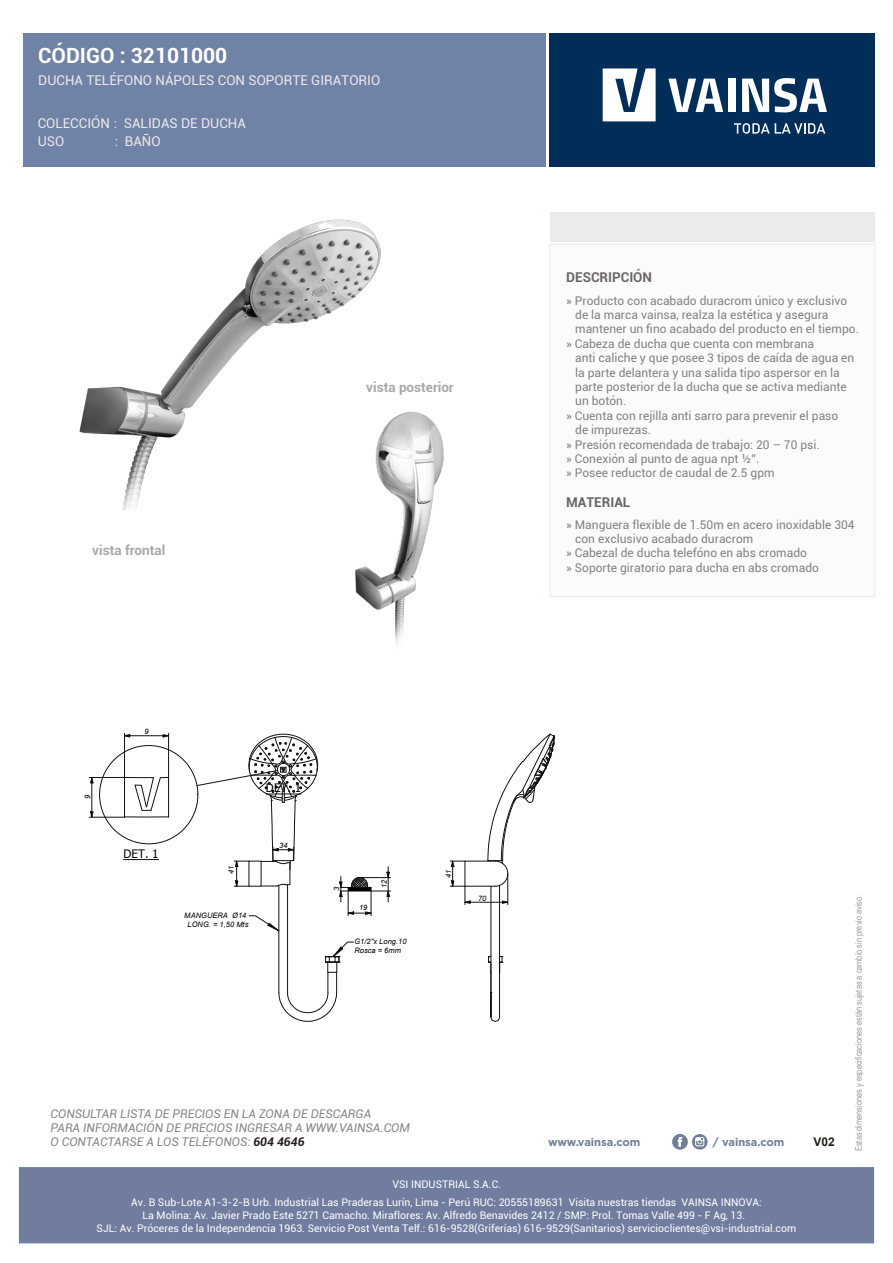
<style>
.page{position:relative;width:893px;height:1263px;background:#fff}
.page>*{position:absolute;margin:0;border:0;box-sizing:border-box;transform-origin:0 0}
.t1{font:700 21px "Roboto";color:#fff}
.t2{font:13.5px "Roboto";color:#eceaea}
.t3{font:700 13.5px "Roboto";color:#a8a9a9}
.t4{font:700 13.5px "Roboto";color:#6a6566}
.t5{font:12px "Roboto";color:#838383}
.t6{font:italic 12px/14.4px "Roboto";color:#858686}
.t7{font:700 12px "Arial";color:#24221d}
.t8{font:11.7px "Tahoma";letter-spacing:.005em;color:#010101}
.t9{font:700 11.1px "Gotham";color:#707e98}
.t10{font:10.5px/12.6px "Roboto";color:#fff;text-align:center}
.t11{font:9px "Arial Narrow";color:#999ea2}
.t12{font:italic 7.5px/8.6px "Arial";letter-spacing:.005em;color:#010101;text-align:center}
.s1{font-weight:700;color:#261e1f}
</style>
<div class="page">
<div style="left:23px;top:34px;width:522px;height:133px;background:#7082a6"></div>
<div style="left:550px;top:213px;width:325px;height:29px;background:#eceaea"></div>
<div style="left:550px;top:244px;width:325px;height:353px;background:#fcfafc;border:1px solid #eceaea"></div>
<div style="left:549px;top:34px;width:326px;height:133px;background:#002e59"></div>
<svg style="left:603px;top:68px;width:53px;height:53px"></svg>
<svg style="left:668px;top:79px;width:55px;height:33px"></svg>
<div style="left:728px;top:79px;width:7px;height:33px;background:#fff"></div>
<svg style="left:742px;top:78px;width:85px;height:34px"></svg>
<svg style="left:734px;top:123px;width:91px;height:11px"></svg>
<div style="left:327px;top:963px;width:10px;height:10px;border:1px solid #111212"></div>
<hr style="left:278px;top:885px;width:1px;height:107px;background:#111212">
<hr style="left:287px;top:885px;width:1px;height:107px;background:#111212">
<svg style="left:278px;top:972px;width:59px;height:50px"></svg>
<hr style="left:491px;top:886px;width:1px;height:106px;background:#111212">
<hr style="left:499px;top:885px;width:1px;height:107px;background:#111212">
<svg style="left:488px;top:956px;width:15px;height:66px"></svg>
<hr style="left:124px;top:859px;width:35px;height:1px;background:#111212">
<svg style="left:124px;top:777px;width:45px;height:41px"></svg>
<svg style="left:248px;top:915px;width:32px;height:20px"></svg>
<svg style="left:325px;top:941px;width:29px;height:22px"></svg>
<svg style="left:450px;top:733px;width:105px;height:171px"></svg>
<svg style="left:196px;top:733px;width:122px;height:156px"></svg>
<svg style="left:90px;top:778px;width:4px;height:39px"></svg>
<hr style="left:89px;top:777px;width:36px;height:1px;background:#111212">
<hr style="left:89px;top:817px;width:36px;height:1px;background:#111212">
<svg style="left:125px;top:734px;width:6px;height:4px"></svg>
<svg style="left:162px;top:734px;width:8px;height:4px"></svg>
<hr style="left:130px;top:735px;width:33px;height:1px;background:#111212">
<hr style="left:168px;top:733px;width:1px;height:44px;background:#111212">
<hr style="left:124px;top:733px;width:1px;height:44px;background:#111212">
<svg style="left:339px;top:867px;width:52px;height:49px"></svg>
<hr style="left:360px;top:877px;width:31px;height:1px;background:#111212">
<img style="left:79px;top:219px;width:302px;height:291px">
<img style="left:342px;top:404px;width:102px;height:240px">
<svg style="left:672px;top:1134px;width:35px;height:16px"></svg>
<div style="left:19px;top:1167px;width:855px;height:76px;background:#707d9f;border:1px solid #657a95"></div>
<h1 class="t1" style="left:38px;top:41px;width:191px">CÓDIGO : 32101000</h1>
<p class="t2" style="left:38px;top:70px;width:343px">DUCHA TELÉFONO NÁPOLES CON SOPORTE GIRATORIO</p>
<p class="t2" style="left:38px;top:113px;width:210px">COLECCIÓN : SALIDAS DE DUCHA</p>
<p class="t2" style="left:38px;top:132px;width:28px">USO</p>
<p class="t2" style="left:115px;top:132px;width:47px">: BAÑO</p>
<p class="t3" style="left:92px;top:541px;width:75px">vista frontal</p>
<p class="t3" style="left:366px;top:377px;width:89px">vista posterior</p>
<p class="t12" style="left:83px;top:799px;width:6px;rotate:-90deg">9</p>
<p class="t12" style="left:144px;top:727px;width:6px">9</p>
<p class="t8" style="left:124px;top:845px;width:37px">DET. 1</p>
<p class="t8" style="left:266px;top:780px;width:37px">DET. 1</p>
<p class="t12" style="left:227px;top:874px;width:10px;rotate:-90deg">41</p>
<p class="t12" style="left:184px;top:912px;width:66px">MANGUERA Ø14<br>LONG. = 1,50 Mts</p>
<p class="t12" style="left:279px;top:841px;width:10px">34</p>
<p class="t12" style="left:332px;top:891px;width:6px;rotate:-90deg">3</p>
<p class="t12" style="left:359px;top:903px;width:10px">19</p>
<p class="t12" style="left:380px;top:888px;width:10px;rotate:-90deg">12</p>
<p class="t12" style="left:354px;top:937px;width:54px;text-align:left">G1/2"x Long.10<br>Rosca = 6mm</p>
<p class="t12" style="left:444px;top:878px;width:10px;rotate:-90deg">41</p>
<p class="t12" style="left:478px;top:894px;width:10px">70</p>
<p class="t6" style="left:51px;top:1105px;width:361px">CONSULTAR LISTA DE PRECIOS EN LA ZONA DE DESCARGA<br>PARA INFORMACIÓN DE PRECIOS INGRESAR A WWW.VAINSA.COM<br>O CONTACTARSE A LOS TELÉFONOS: <span class="s1">604 4646</span></p>
<p class="t4" style="left:566px;top:268px;width:87px">DESCRIPCIÓN</p>
<p class="t5" style="left:566px;top:292px;width:283px">» Producto con acabado duracrom único y exclusivo</p>
<p class="t5" style="left:575px;top:306px;width:255px">de la marca vainsa, realza la estética y asegura</p>
<p class="t5" style="left:575px;top:321px;width:285px">mantener un fino acabado del producto en el tiempo.</p>
<p class="t5" style="left:566px;top:335px;width:249px">» Cabeza de ducha que cuenta con membrana</p>
<p class="t5" style="left:575px;top:350px;width:281px">anti caliche y que posee 3 tipos de caída de agua en</p>
<p class="t5" style="left:575px;top:364px;width:266px">la parte delantera y una salida tipo aspersor en la</p>
<p class="t5" style="left:575px;top:378px;width:273px">parte posterior de la ducha que se activa mediante</p>
<p class="t5" style="left:575px;top:393px;width:53px">un botón.</p>
<p class="t5" style="left:566px;top:407px;width:274px">» Cuenta con rejilla anti sarro para prevenir el paso</p>
<p class="t5" style="left:575px;top:422px;width:77px">de impurezas.</p>
<p class="t5" style="left:566px;top:436px;width:255px">» Presión recomendada de trabajo: 20 – 70 psi.</p>
<p class="t5" style="left:566px;top:450px;width:195px">» Conexión al punto de agua npt ½”.</p>
<p class="t5" style="left:566px;top:465px;width:210px">» Posee reductor de caudal de 2.5 gpm</p>
<p class="t5" style="left:566px;top:516px;width:290px">» Manguera flexible de 1.50m en acero inoxidable 304</p>
<p class="t5" style="left:575px;top:530px;width:180px">con exclusivo acabado duracrom</p>
<p class="t5" style="left:566px;top:545px;width:242px">» Cabezal de ducha telefóno en abs cromado</p>
<p class="t5" style="left:566px;top:559px;width:254px">» Soporte giratorio para ducha en abs cromado</p>
<p class="t4" style="left:566px;top:493px;width:66px">MATERIAL</p>
<p class="t9" style="left:548px;top:1135px;width:94px">www.vainsa.com</p>
<p class="t9" style="left:713px;top:1135px;width:73px">/ vainsa.com</p>
<p class="t7" style="left:813px;top:1134px;width:23px">V02</p>
<p class="t11" style="left:852px;top:1151px;width:258px;rotate:-90deg">Estas dimensiones y especificaciones están sujetas a cambio sin previo aviso.</p>
<p class="t10" style="left:392px;top:1177px;width:110px">VSI INDUSTRIAL S.A.C.</p>
<p class="t10" style="left:97px;top:1208px;width:701px">La Molina: Av. Javier Prado Este 5271 Camacho. Miraflores: Av. Alfredo Benavides 2412 / SMP: Prol. Tomas Valle 499 - F Ag, 13.<br>SJL: Av. Próceres de la Independencia 1963. Servicio Post Venta Telf.: 616-9528(Griferías) 616-9529(Sanitarios) servicioclientes@vsi-industrial.com</p>
<p class="t10" style="left:131px;top:1196px;width:632px">Av. B Sub-Lote A1-3-2-B Urb. Industrial Las Praderas Lurín, Lima - Perú RUC: 20555189631 Visita nuestras tiendas VAINSA INNOVA:</p>
</div>
